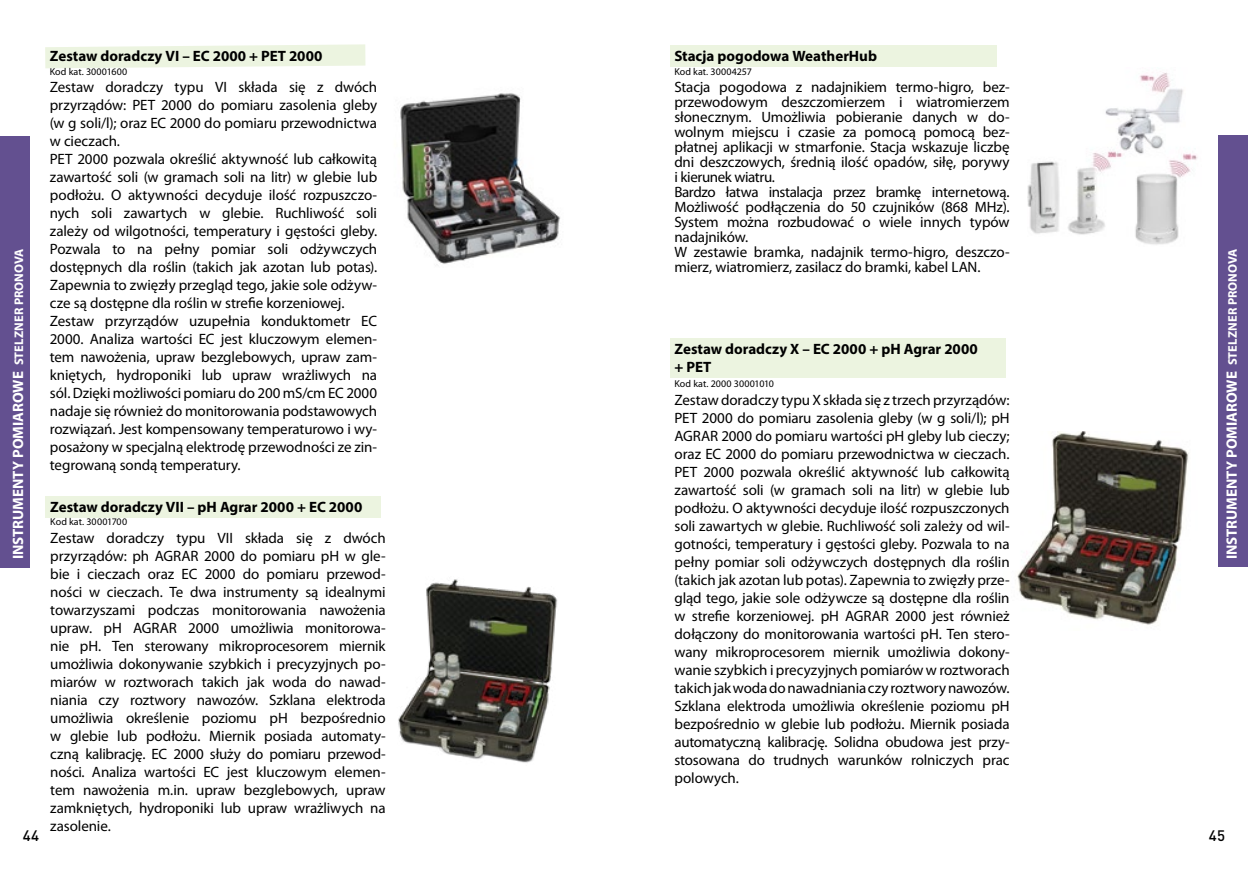
<style>
.page{position:relative;width:1248px;height:886px;background:#fff}
.page>*{position:absolute;margin:0;border:0;box-sizing:border-box;transform-origin:0 0}
.t1{font:15px/18px "Myriad Pro";letter-spacing:-.01em;color:#000}
.t2{font:700 15px/18px "Myriad Pro";color:#000}
.t3{font:700 15px "Myriad Pro";letter-spacing:-.005em;color:#fff}
.t4{font:500 15px "DIN Pro";color:#000}
.t5{font:10px "Myriad Pro";letter-spacing:.015em;color:#000}
.s1{font-size:12.5px}
</style>
<div class="page">
<div style="left:1218px;top:136px;width:29px;height:431px;background:#635090"></div>
<div style="left:0;top:136px;width:29px;height:431px;background:#635090"></div>
<img style="left:1017px;top:432px;width:172px;height:193px">
<img style="left:400px;top:93px;width:160px;height:172px">
<svg style="left:45px;top:44px;width:320px;height:24px;background:#eef5e3"></svg>
<img style="left:398px;top:579px;width:160px;height:184px">
<div style="left:46px;top:497px;width:335px;height:21px;background:#ecf4e0"></div>
<img style="left:1027px;top:72px;width:171px;height:173px">
<div style="left:669px;top:45px;width:327px;height:21px;background:#ecf4e0"></div>
<div style="left:670px;top:338px;width:334px;height:40px;background:#ecf4e0"></div>
<p class="t2" style="left:50px;top:46px;width:274px">Zestaw doradczy VI – EC 2000 + PET 2000</p>
<p class="t5" style="left:50px;top:65px;width:79px">Kod kat. 30001600</p>
<p class="t1" style="left:50px;top:78px;width:329px">Zestaw doradczy typu VI składa się z dwóch przyrządów: PET 2000 do pomiaru zasolenia gleby (w g soli/l); oraz EC 2000 do pomiaru przewodnictwa w cieczach.<br>PET 2000 pozwala określić aktywność lub całkowitą zawartość soli (w gramach soli na litr) w glebie lub podłożu. O aktywności decyduje ilość rozpuszczo&shy;nych soli zawartych w glebie. Ruchliwość soli zależy od wilgotności, temperatury i gęstości gleby.<br>Pozwala to na pełny pomiar soli odżywczych dostępnych dla roślin (takich jak azotan lub potas).<br>Zapewnia to zwięzły przegląd tego, jakie sole odżyw&shy;cze są dostępne dla roślin w strefie korzeniowej.<br>Zestaw przyrządów uzupełnia konduktometr EC 2000. Analiza wartości EC jest kluczowym elemen&shy;tem nawożenia, upraw bezglebowych, upraw zam&shy;kniętych, hydroponiki lub upraw wrażliwych na sól. Dzięki możliwości pomiaru do 200 mS/cm EC 2000 nadaje się również do monitorowania podstawowych rozwiązań. Jest kompensowany temperaturowo i wy&shy;posażony w specjalną elektrodę przewodności ze zin&shy;tegrowaną sondą temperatury.</p>
<p class="t2" style="left:50px;top:497px;width:313px">Zestaw doradczy VII – pH Agrar 2000 + EC 2000</p>
<p class="t5" style="left:50px;top:516px;width:78px">Kod kat. 30001700</p>
<p class="t1" style="left:50px;top:529px;width:337px;text-align:justify">Zestaw doradczy typu VII składa się z dwóch przyrządów: ph AGRAR 2000 do pomiaru pH w gle&shy;bie i cieczach oraz EC 2000 do pomiaru przewod&shy;ności w cieczach. Te dwa instrumenty są idealnymi towarzyszami podczas monitorowania nawożenia upraw. pH AGRAR 2000 umożliwia monitorowa&shy;nie pH. Ten sterowany mikroprocesorem miernik umożliwia dokonywanie szybkich i precyzyjnych po&shy;miarów w roztworach takich jak woda do nawad&shy;niania czy roztwory nawozów. Szklana elektroda umożliwia określenie poziomu pH bezpośrednio w glebie lub podłożu. Miernik posiada automaty&shy;czną kalibrację. EC 2000 służy do pomiaru przewod&shy;ności. Analiza wartości EC jest kluczowym elemen&shy;tem nawożenia m.in. upraw bezglebowych, upraw zamkniętych, hydroponiki lub upraw wrażliwych na zasolenie.</p>
<p class="t2" style="left:674px;top:47px;width:204px">Stacja pogodowa WeatherHub</p>
<p class="t5" style="left:674px;top:65px;width:79px">Kod kat. 30004257</p>
<p class="t1" style="left:674px;top:80px;width:337px;line-height:15px">Stacja pogodowa z nadajnikiem termo-higro, bez&shy;przewodowym deszczomierzem i wiatromierzem słonecznym. Umożliwia pobieranie danych w do&shy;wolnym miejscu i czasie za pomocą pomocą bez&shy;płatnej aplikacji w stmarfonie. Stacja wskazuje liczbę dni deszczowych, średnią ilość opadów, siłę, porywy i kierunek wiatru.<br>Bardzo łatwa instalacja przez bramkę internetową.<br>Możliwość podłączenia do 50 czujników (868 MHz).<br>System można rozbudować o wiele innych typów nadajników.<br>W zestawie bramka, nadajnik termo-higro, deszczo&shy;mierz, wiatromierz, zasilacz do bramki, kabel LAN.</p>
<p class="t3" style="left:8px;top:559px;width:312px;rotate:-90deg">INSTRUMENTY POMIAROWE <span class="s1">STELZNER PRONOVA</span></p>
<p class="t3" style="left:1221px;top:559px;width:312px;rotate:-90deg">INSTRUMENTY POMIAROWE <span class="s1">STELZNER PRONOVA</span></p>
<p class="t2" style="left:674px;top:340px;width:305px">Zestaw doradczy X – EC 2000 + pH Agrar 2000 + PET</p>
<p class="t5" style="left:674px;top:378px;width:101px">Kod kat. 2000 30001010</p>
<p class="t1" style="left:674px;top:391px;width:336px;text-align:justify">Zestaw doradczy typu X składa się z trzech przyrządów:<br>PET 2000 do pomiaru zasolenia gleby (w g soli/l); pH AGRAR 2000 do pomiaru wartości pH gleby lub cieczy; oraz EC 2000 do pomiaru przewodnictwa w cieczach.<br>PET 2000 pozwala określić aktywność lub całkowitą zawartość soli (w gramach soli na litr) w glebie lub podłożu. O aktywności decyduje ilość rozpuszczonych soli zawartych w glebie. Ruchliwość soli zależy od wil&shy;gotności, temperatury i gęstości gleby. Pozwala to na pełny pomiar soli odżywczych dostępnych dla roślin (takich jak azotan lub potas). Zapewnia to zwięzły prze&shy;gląd tego, jakie sole odżywcze są dostępne dla roślin w strefie korzeniowej. pH AGRAR 2000 jest również dołączony do monitorowania wartości pH. Ten stero&shy;wany mikroprocesorem miernik umożliwia dokony&shy;wanie szybkich i precyzyjnych pomiarów w roztworach takich jak woda do nawadniania czy roztwory nawozów.<br>Szklana elektroda umożliwia określenie poziomu pH bezpośrednio w glebie lub podłożu. Miernik posiada automatyczną kalibrację. Solidna obudowa jest przy&shy;stosowana do trudnych warunków rolniczych prac polowych.</p>
<p class="t4" style="left:23px;top:825px;width:18px">44</p>
<p class="t4" style="left:1208px;top:825px;width:18px">45</p>
</div>
